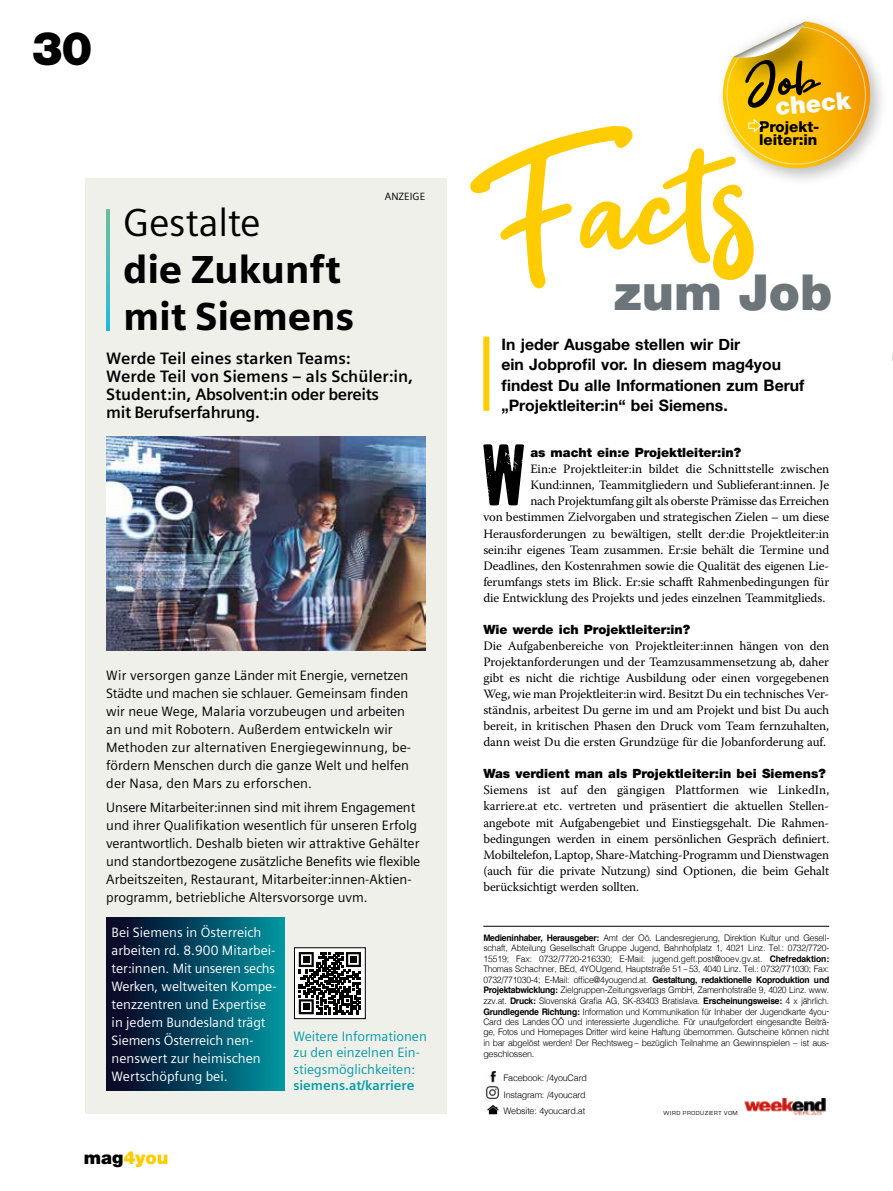
<style>
.page{position:relative;width:893px;height:1191px;background:#fff}
.page>*{position:absolute;margin:0;border:0;box-sizing:border-box;transform-origin:0 0}
.t1{font:204.75px "Get Show";color:#fc0}
.t2{font:106.65px "BO Ring";color:#000;scale:.86 1}
.t3{font:900 49.65px "Helvetica Neue LT Pro";color:#6c757a}
.t4{font:900 46.5px "Helvetica Neue LT Pro";color:#000}
.t5{font:900 39px/46.8px "Siemens Sans";letter-spacing:-.01em;color:#000}
.t6{font:39px "Siemens Sans";letter-spacing:-.01em;color:#000}
.t7{font:900 24.3px "Helvetica Neue LT Pro";color:#fff}
.t8{font:900 18px "Helvetica Neue LT Pro";color:#fc0}
.t9{font:700 16.5px/18px "Siemens Sans OT";color:#000}
.t10{font:700 15.75px/20.2px "Helvetica Neue";color:#000}
.t11{font:800 15px/13.5px "Helvetica Neue LT Pro";color:#000}
.t12{font:13.5px/18px "Siemens Sans OT";color:#000}
.t13{font:13.5px/18px "Siemens Sans OT";color:#fff}
.t14{font:13.5px/16.5px "Siemens Sans OT";color:#009ba3}
.t15{font:700 13.5px "Siemens Sans OT";color:#009ba3}
.t16{font:12.75px/16px "Warnock Pro";letter-spacing:-.01em;color:#000;text-align:justify}
.t17{font:900 12.75px "Helvetica Neue LT Pro";color:#000}
.t18{font:10.5px "Siemens Sans";color:#000}
.t19{font:300 9px/10.5px "Helvetica";letter-spacing:-.025em;color:#000;text-align:justify;scale:.95 1}
.t20{font:300 9px/16.5px "Helvetica";letter-spacing:-.025em;color:#000}
.t21{font:6px "Eurostile";letter-spacing:.1em;color:#000}
.s1{color:#000}
.s2{font-weight:700}
</style>
<div class="page">
<div style="left:483px;top:337px;width:6px;height:74px;background:#fc0"></div>
<hr style="left:483px;top:926px;width:346px;height:1px;background:#000">
<img style="left:490px;top:1071px;width:6px;height:12px">
<svg style="left:487px;top:1105px;width:12px;height:9px"></svg>
<img style="left:486px;top:1086px;width:14px;height:13px">
<img style="left:744px;top:1098px;width:82px;height:18px">
<div style="left:85px;top:178px;width:361px;height:936px;background:#f0f0eb"></div>
<img style="left:106px;top:437px;width:319px;height:213px">
<svg style="left:106px;top:209px;width:3px;height:121px"></svg>
<div style="left:106px;top:917px;width:179px;height:174px;background:linear-gradient(to right,#07001f,#0094a1)"></div>
<div style="left:294px;top:947px;width:71px;height:71px;background:#fff"></div>
<svg style="left:299px;top:952px;width:62px;height:62px"></svg>
<div style="left:350px;top:956px;width:7px;height:6px;background:#000"></div>
<div style="left:303px;top:1003px;width:6px;height:7px;background:#000"></div>
<div style="left:294px;top:947px;width:72px;height:72px;border:1px solid #000"></div>
<svg style="left:722px;top:21px;width:171px;height:340px"></svg>
<h3 class="t4" style="left:32px;top:21px;width:62px">30</h3>
<p class="t18" style="left:385px;top:191px;width:42px">ANZEIGE</p>
<h3 class="t6" style="left:123px;top:201px;width:139px">Gestalte</h3>
<h3 class="t5" style="left:123px;top:246px;width:232px">die Zukunft mit Siemens</h3>
<p class="t9" style="left:106px;top:349px;width:308px">Werde Teil eines starken Teams:<br>Werde Teil von Siemens – als Schüler:in, Student:in, Absolvent:in oder bereits<br>mit Berufserfahrung.</p>
<p class="t12" style="left:106px;top:666px;width:306px">Wir versorgen ganze Länder mit Energie, vernetzen Städte und machen sie schlauer. Gemeinsam finden wir neue Wege, Malaria vorzubeugen und arbeiten an und mit Robotern. Außerdem entwickeln wir Methoden zur alternativen Energiegewinnung, be&shy;fördern Menschen durch die ganze Welt und helfen der Nasa, den Mars zu erforschen.</p>
<p class="t12" style="left:106px;top:798px;width:316px">Unsere Mitarbeiter:innen sind mit ihrem Engagement und ihrer Qualifikation wesentlich für unseren Erfolg verantwortlich. Deshalb bieten wir attraktive Gehälter und standortbezogene zusätzliche Benefits wie flexible Arbeitszeiten, Restaurant, Mitarbeiter:innen-Aktien&shy;programm, betriebliche Altersvorsorge uvm.</p>
<p class="t13" style="left:112px;top:923px;width:166px">Bei Siemens in Österreich arbeiten rd. 8.900 Mitarbei&shy;ter:innen. Mit unseren sechs<br>Werken, weltweiten Kompe&shy;tenzzentren und Expertise in jedem Bundesland trägt<br>Siemens Österreich nen&shy;nenswert zur heimischen<br>Wertschöpfung bei.</p>
<p class="t14" style="left:293px;top:1027px;width:135px">Weitere Informationen zu den einzelnen Ein&shy;stiegsmöglichkeiten:</p>
<p class="t15" style="left:293px;top:1077px;width:122px">siemens.at/karriere</p>
<h3 class="t8" style="left:84px;top:1146px;width:86px"><span class="s1">mag</span>4you</h3>
<h3 class="t7" style="left:774px;top:92px;width:77px;rotate:-5deg">check</h3>
<p class="t11" style="left:759px;top:119px;width:62px">Projekt&shy;leiter:in</p>
<h1 class="t1" style="left:463px;top:104px;width:283px;rotate:-5deg">Facts</h1>
<h3 class="t3" style="left:614px;top:263px;width:220px">zum Job</h3>
<p class="t10" style="left:501px;top:335px;width:304px">In jeder Ausgabe stellen wir Dir<br>ein Jobprofil vor. In diesem mag4you findest Du alle Informationen zum Beruf „Projektleiter:in“ bei Siemens.</p>
<h2 class="t2" style="left:482px;top:430px;width:53px">W</h2>
<p class="t17" style="left:530px;top:445px;width:212px">as macht ein:e Projektleiter:in?</p>
<p class="t16" style="left:530px;top:461px;width:300px">Ein:e Projektleiter:in bildet die Schnittstelle zwischen</p>
<p class="t16" style="left:530px;top:477px;width:300px">Kund:innen, Teammitgliedern und Sublieferant:innen. Je</p>
<p class="t16" style="left:530px;top:493px;width:300px">nach Projektumfang gilt als oberste Prämisse das Erreichen</p>
<p class="t16" style="left:483px;top:509px;width:347px">von bestimmen Zielvorgaben und strategischen Zielen – um diese</p>
<p class="t16" style="left:483px;top:525px;width:347px">Herausforderungen zu bewältigen, stellt der:die Projektleiter:in</p>
<p class="t16" style="left:483px;top:541px;width:347px">sein:ihr eigenes Team zusammen. Er:sie behält die Termine und</p>
<p class="t16" style="left:483px;top:557px;width:347px">Deadlines, den Kostenrahmen sowie die Qualität des eigenen Lie-</p>
<p class="t16" style="left:483px;top:573px;width:347px">ferumfangs stets im Blick. Er:sie schafft Rahmenbedingungen für</p>
<p class="t16" style="left:483px;top:589px;width:343px">die Entwicklung des Projekts und jedes einzelnen Teammitglieds.</p>
<p class="t17" style="left:483px;top:621px;width:208px">Wie werde ich Projektleiter:in?</p>
<p class="t16" style="left:483px;top:637px;width:348px">Die Aufgabenbereiche von Projektleiter:innen hängen von den Projektanforderungen und der Teamzusammensetzung ab, daher gibt es nicht die richtige Ausbildung oder einen vorgegebenen Weg, wie man Projektleiter:in wird. Besitzt Du ein technisches Ver&shy;ständnis, arbeitest Du gerne im und am Projekt und bist Du auch bereit, in kritischen Phasen den Druck vom Team fernzuhalten, dann weist Du die ersten Grundzüge für die Jobanforderung auf.</p>
<p class="t17" style="left:483px;top:766px;width:344px">Was verdient man als Projektleiter:in bei Siemens?</p>
<p class="t16" style="left:483px;top:782px;width:347px">Siemens ist auf den gängigen Plattformen wie LinkedIn, karriere.at etc. vertreten und präsentiert die aktuellen Stellen&shy;angebote mit Aufgabengebiet und Einstiegsgehalt. Die Rahmen&shy;bedingungen werden in einem persönlichen Gespräch definiert.<br>Mobiltelefon, Laptop, Share-Matching-Programm und Dienstwagen (auch für die private Nutzung) sind Optionen, die beim Gehalt berücksichtigt werden sollten.</p>
<p class="t19" style="left:483px;top:932px;width:366px"><span class="s2">Medieninhaber, Herausgeber:</span> Amt der Oö. Landesregierung, Direktion Kultur und Gesell&shy;schaft, Abteilung Gesellschaft Gruppe Jugend, Bahnhofplatz 1, 4021 Linz. Tel.: 0732/7720- 15519; Fax: 0732/7720-216330; E-Mail: jugend.geft.post@ooev.gv.at. <span class="s2">Chefredaktion:<br></span>Thomas Schachner, BEd, 4YOUgend, Hauptstraße 51 – 53, 4040 Linz. Tel.: 0732/771030; Fax: -0732/771030-4; E-Mail: office@4yougend.at. <span class="s2">Gestaltung, redaktionelle Koproduktion und Projektabwicklung:</span> Zielgruppen-Zeitungsverlags GmbH, Zamenhofstraße 9, 4020 Linz. www. zzv.at. <span class="s2">Druck:</span> -Slovenská Grafia AG, SK-83403 Bratislava. <span class="s2">Erscheinungsweise:</span> 4 x jährlich.<br><span class="s2">Grundlegende Richtung:</span> Information und Kommunikation für Inhaber der Jugendkarte 4you-Card des Landes OÖ und interessierte Jugendliche. Für unaufgefordert eingesandte Beiträ&shy;ge, Fotos und Homepages Dritter wird keine Haftung übernommen. Gutscheine können nicht in bar abgelöst werden! Der Rechtsweg – bezüglich Teilnahme an Gewinnspielen – ist aus&shy;geschlossen.</p>
<p class="t20" style="left:503px;top:1069px;width:85px">Facebook: /4youCard<br>Instagram: /4youcard<br>Website: 4youcard.at</p>
<p class="t21" style="left:664px;top:1109px;width:76px">WIRD PRODUZIERT VOM</p>
</div>
